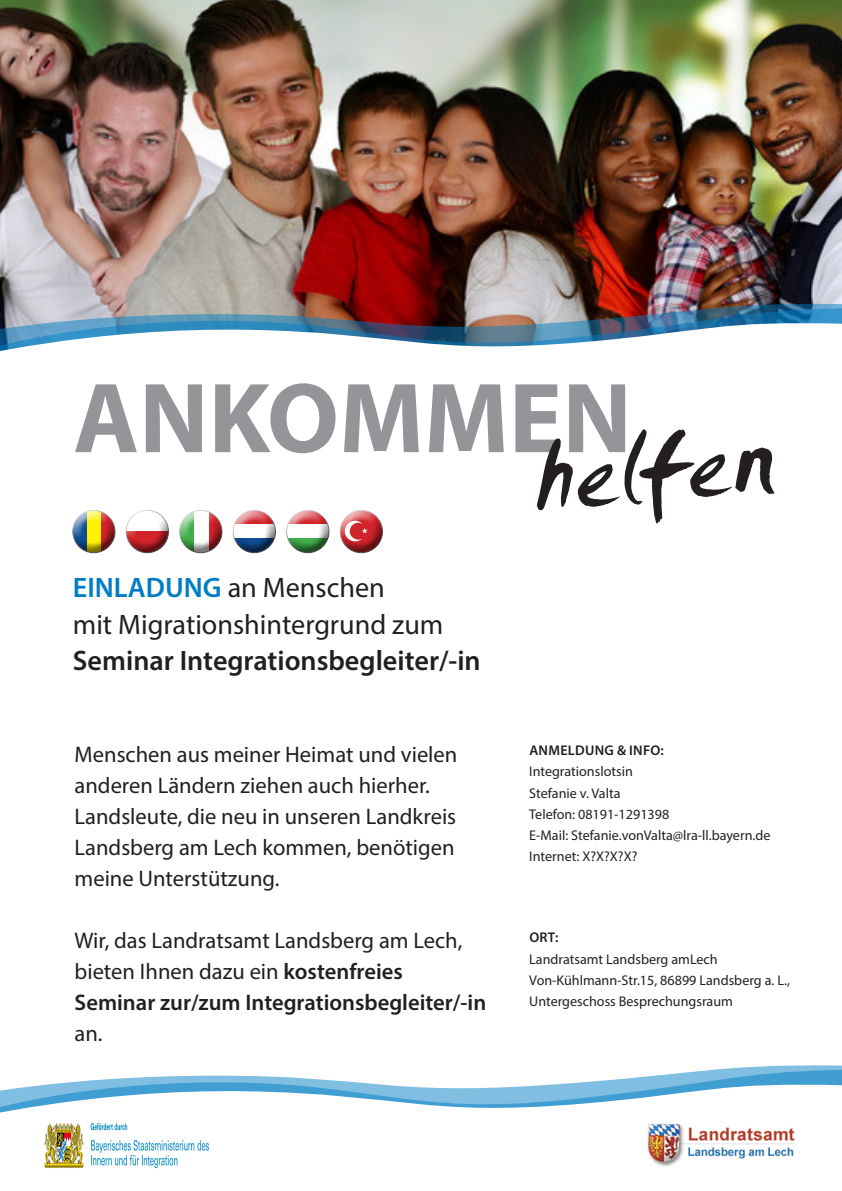
<style>
.page{position:relative;width:842px;height:1191px;background:#fff}
.page>*{position:absolute;margin:0;border:0;box-sizing:border-box;transform-origin:0 0}
.t1{font:112.1px "Smudger Let Plain";color:#231f20}
.t2{font:700 100.4px "Myriad Pro";color:#939598}
.t3{font:28.2px/36.7px "Myriad Pro";color:#231f20}
.Absatzformat_1{font:22.6px/31px "Myriad Pro";color:#231f20}
.Absatzformat_1-2{font:14.1px "Myriad Pro";color:#231f20}
.ZT{font:600 14.1px "Myriad Pro";letter-spacing:.02em;color:#231f20}
.s1{font-weight:600;color:#007ec5}
.s2{font-weight:600}
</style>
<div class="page">
<svg style="left:85px;top:1068px;width:757px;height:13px"></svg>
<svg style="left:0;top:1081px;width:842px;height:32px"></svg>
<img style="left:0;top:0;width:842px;height:303px">
<img style="left:0;top:303px;width:842px;height:4px">
<img style="left:0;top:307px;width:842px;height:13px">
<svg style="left:0;top:320px;width:842px;height:31px"></svg>
<img style="left:44px;top:1123px;width:165px;height:46px">
<img style="left:647px;top:1123px;width:148px;height:44px">
<div style="left:72px;top:508px;width:45px;height:31px;background:#fff;opacity:.75"></div>
<div style="left:72px;top:515px;width:45px;height:38px;background:#231f20;opacity:.6"></div>
<div style="left:126px;top:515px;width:45px;height:38px;background:#231f20;opacity:.6"></div>
<div style="left:179px;top:508px;width:45px;height:31px;background:#fff;opacity:.75"></div>
<div style="left:179px;top:515px;width:45px;height:38px;background:#231f20;opacity:.6"></div>
<div style="left:233px;top:508px;width:45px;height:31px;background:#fff;opacity:.75"></div>
<div style="left:233px;top:515px;width:45px;height:38px;background:#231f20;opacity:.6"></div>
<div style="left:286px;top:508px;width:45px;height:31px;background:#fff;opacity:.75"></div>
<div style="left:286px;top:515px;width:45px;height:38px;background:#231f20;opacity:.6"></div>
<div style="left:340px;top:508px;width:45px;height:31px;background:#fff;opacity:.75"></div>
<div style="left:340px;top:515px;width:45px;height:38px;background:#231f20;opacity:.6"></div>
<p class="t2" style="left:73px;top:353px;width:560px">ANKOMMEN</p>
<p class="t1" style="left:527px;top:409px;width:244px;rotate:-5deg">helfen</p>
<p class="t3" style="left:73px;top:568px;width:409px"><span class="s1">EINLADUNG</span> an Menschen<br>mit Migrationshintergrund zum<br><span class="s2">Seminar Integrationsbegleiter/-in</span></p>
<p class="Absatzformat_1" style="left:75px;top:738px;width:384px">Menschen aus meiner Heimat und vielen anderen Ländern ziehen auch hierher.<br>Landsleute, die neu in unseren Landkreis Landsberg am Lech kommen, benötigen meine Unterstützung.</p>
<p class="Absatzformat_1" style="left:75px;top:924px;width:413px">Wir, das Landratsamt Landsberg am Lech, bieten Ihnen dazu ein <span class="s2">kostenfreies<br>Seminar zur/zum Integrationsbegleiter/-in </span>an.</p>
<p class="ZT" style="left:529px;top:741px;width:136px">ANMELDUNG &amp; INFO:</p>
<p class="Absatzformat_1-2" style="left:529px;top:763px;width:105px">Integrationslotsin</p>
<p class="Absatzformat_1-2" style="left:529px;top:784px;width:93px">Stefanie v. Valta</p>
<p class="Absatzformat_1-2" style="left:529px;top:805px;width:141px">Telefon: 08191-1291398</p>
<p class="Absatzformat_1-2" style="left:529px;top:826px;width:243px">E-Mail: Stefanie.vonValta@lra-ll.bayern.de</p>
<p class="Absatzformat_1-2" style="left:529px;top:847px;width:110px">Internet: X?X?X?X?</p>
<p class="ZT" style="left:529px;top:928px;width:31px">ORT:</p>
<p class="Absatzformat_1-2" style="left:529px;top:950px;width:190px">Landratsamt Landsberg amLech</p>
<p class="Absatzformat_1-2" style="left:529px;top:971px;width:262px">Von-Kühlmann-Str.15, 86899 Landsberg a. L.,</p>
<p class="Absatzformat_1-2" style="left:529px;top:992px;width:205px">Untergeschoss Besprechungsraum</p>
</div>
